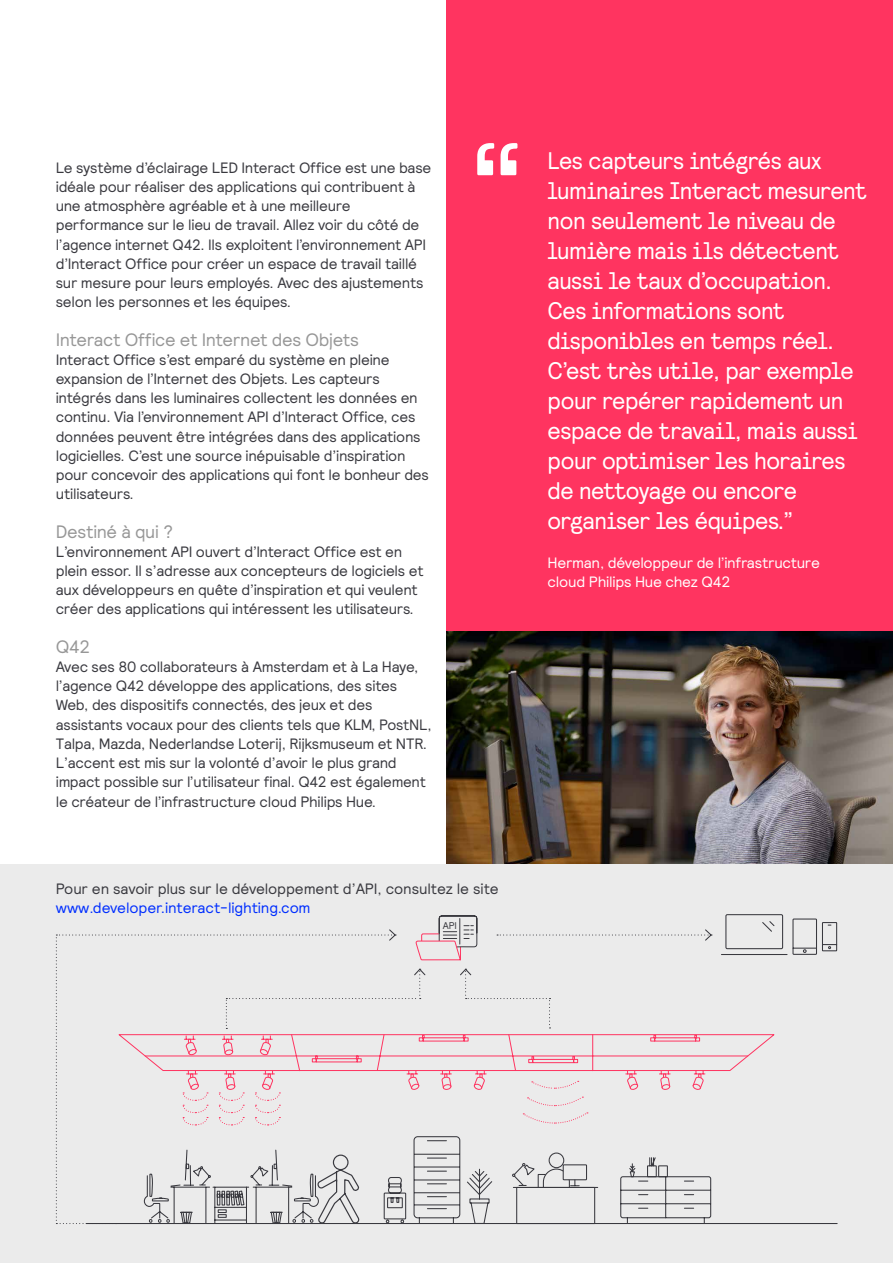
<style>
.page{position:relative;width:893px;height:1263px;background:#fff}
.page>*{position:absolute;margin:0;border:0;box-sizing:border-box;transform-origin:0 0}
.t1{font:155.25px "Relative";color:#fff}
.t2{font:24px/30px "Relative Faux";letter-spacing:-.025em;color:#fff}
.t3{font:18px "Relative";letter-spacing:-.02em;color:#979797}
.t4{font:15px/19.2px "Relative";letter-spacing:-.02em;color:#39393f}
.t5{font:15px/19.2px "Relative";letter-spacing:-.02em;color:#fff}
.t6{font:15px "Relative";letter-spacing:-.01em;color:#002eff}
.t7{font:9.75px "Relative";color:#39393f}
</style>
<div class="page">
<div style="left:446px;top:0;width:447px;height:631px;background:#ff3460"></div>
<img style="left:446px;top:631px;width:447px;height:233px">
<div style="left:0;top:864px;width:893px;height:399px;background:#ebebeb"></div>
<svg style="left:56px;top:914px;width:782px;height:311px"></svg>
<p class="t4" style="left:56px;top:157px;width:377px">Le système d’éclairage LED Interact Office est une base idéale pour réaliser des applications qui contribuent à une atmosphère agréable et à une meilleure performance sur le lieu de travail. Allez voir du côté de l’agence internet Q42. Ils exploitent l’environnement API d’Interact Office pour créer un espace de travail taillé sur mesure pour leurs employés. Avec des ajustements selon les personnes et les équipes.</p>
<p class="t3" style="left:56px;top:328px;width:305px">Interact Office et Internet des Objets</p>
<p class="t4" style="left:56px;top:349px;width:375px">Interact Office s’est emparé du système en pleine expansion de l’Internet des Objets. Les capteurs intégrés dans les luminaires collectent les données en continu. Via l’environnement API d’Interact Office, ces données peuvent être intégrées dans des applications logicielles. C’est une source inépuisable d’inspiration pour concevoir des applications qui font le bonheur des utilisateurs.</p>
<p class="t3" style="left:56px;top:520px;width:119px">Destiné à qui ?</p>
<p class="t4" style="left:56px;top:541px;width:369px">L’environnement API ouvert d’Interact Office est en plein essor. Il s’adresse aux concepteurs de logiciels et aux développeurs en quête d’inspiration et qui veulent créer des applications qui intéressent les utilisateurs.</p>
<p class="t3" style="left:56px;top:635px;width:36px">Q42</p>
<p class="t4" style="left:56px;top:657px;width:377px">Avec ses 80 collaborateurs à Amsterdam et à La Haye, l’agence Q42 développe des applications, des sites Web, des dispositifs connectés, des jeux et des assistants vocaux pour des clients tels que KLM, PostNL, Talpa, Mazda, Nederlandse Loterij, Rijksmuseum et NTR.<br>L’accent est mis sur la volonté d’avoir le plus grand impact possible sur l’utilisateur final. Q42 est également le créateur de l’infrastructure cloud Philips Hue.</p>
<h1 class="t1" style="left:465px;top:97px;width:65px">“</h1>
<p class="t4" style="left:56px;top:879px;width:444px">Pour en savoir plus sur le développement d’API, consultez le site</p>
<p class="t6" style="left:56px;top:898px;width:256px">www.developer.interact-lighting.com</p>
<p class="t7" style="left:443px;top:919px;width:15px">API</p>
<p class="t2" style="left:548px;top:145px;width:321px">Les capteurs intégrés aux luminaires Interact mesurent non seulement le niveau de lumière mais ils détectent aussi le taux d’occupation.<br>Ces informations sont disponibles en temps réel.<br>C’est très utile, par exemple pour repérer rapidement un espace de travail, mais aussi pour optimiser les horaires de nettoyage ou encore organiser les équipes.”</p>
<p class="t5" style="left:548px;top:552px;width:274px">Herman, développeur de l’infrastructure cloud Philips Hue chez Q42</p>
</div>
